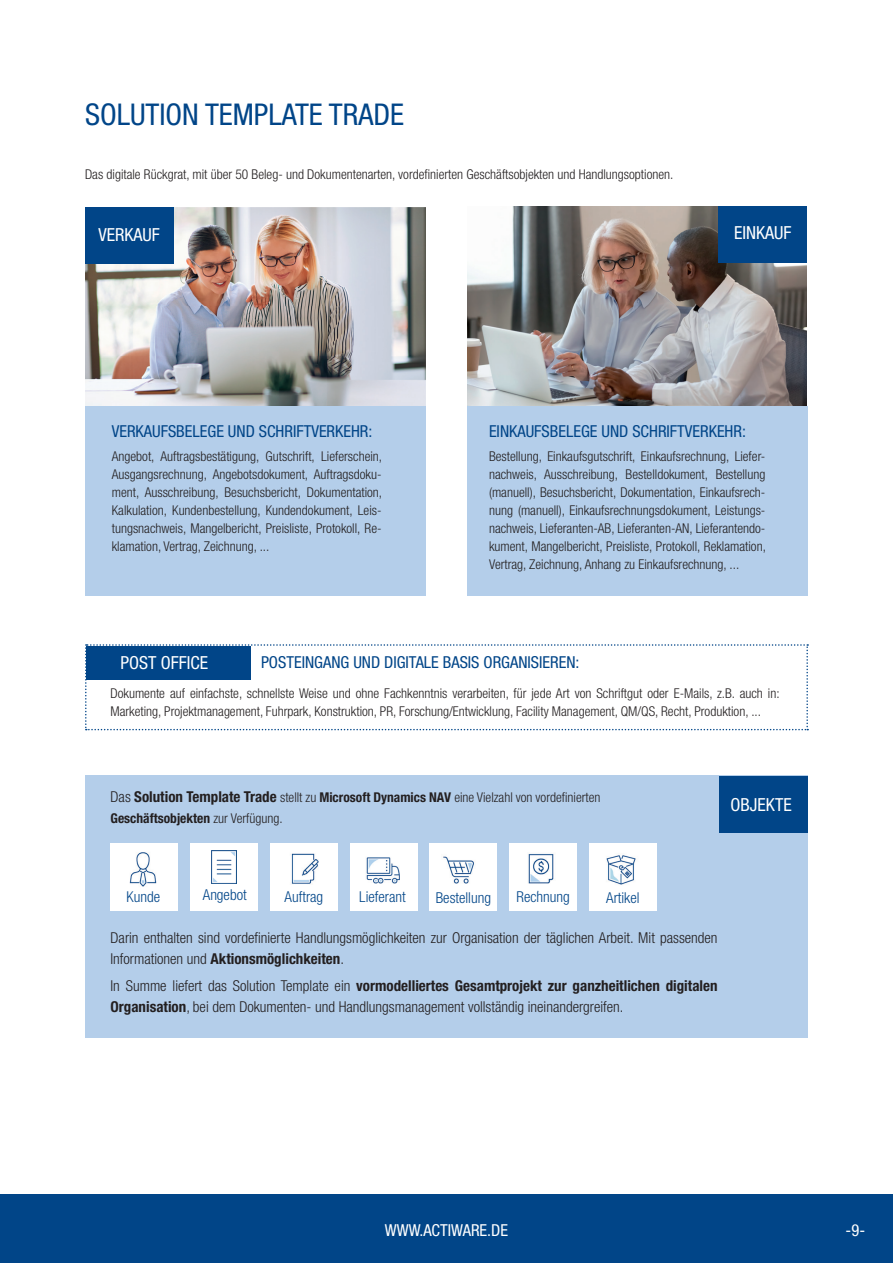
<style>
.page{position:relative;width:893px;height:1263px;background:#fff}
.page>*{position:absolute;margin:0;border:0;box-sizing:border-box;transform-origin:0 0}
.t1{font:condensed 30px "Helvetica Neue LT Std";color:#014588}
.t2{font:condensed 18px "Helvetica Neue LT Std";color:#fff}
.t3{font:condensed 16.5px "Helvetica Neue LT Std";color:#014588}
.t4{font:condensed 16.5px "Helvetica Neue LT Std";color:#fff}
.t5{font:300 condensed 15px/21px "Helvetica Neue LT Std";color:#231f20}
.t6{font:300 condensed 15px "Helvetica Neue LT Std";color:#014588}
.t7{font:300 condensed 13.5px/18px "Helvetica Neue LT Std";color:#231f20;text-align:justify}
.s1{font-size:15px}
.s2{font-weight:700;font-size:15px}
.s3{font-weight:700}
</style>
<div class="page">
<svg style="left:85px;top:644px;width:723px;height:86px"></svg>
<div style="left:86px;top:646px;width:165px;height:34px;background:#014588"></div>
<div style="left:0;top:1195px;width:893px;height:68px;background:#014588"></div>
<img style="left:85px;top:207px;width:340px;height:199px">
<img style="left:468px;top:206px;width:339px;height:200px">
<div style="left:85px;top:406px;width:340px;height:189px;background:#b4ceea"></div>
<div style="left:85px;top:207px;width:88px;height:57px;background:#014588"></div>
<div style="left:468px;top:406px;width:340px;height:189px;background:#b4ceea"></div>
<div style="left:85px;top:775px;width:723px;height:263px;background:#b4ceea"></div>
<div style="left:111px;top:843px;width:67px;height:67px;background:#fff"></div>
<img style="left:129px;top:852px;width:28px;height:35px">
<div style="left:719px;top:776px;width:89px;height:56px;background:#014588"></div>
<div style="left:719px;top:206px;width:88px;height:57px;background:#014588"></div>
<div style="left:190px;top:843px;width:68px;height:67px;background:#fff"></div>
<div style="left:270px;top:843px;width:68px;height:67px;background:#fff"></div>
<div style="left:350px;top:843px;width:68px;height:67px;background:#fff"></div>
<div style="left:429px;top:843px;width:68px;height:67px;background:#fff"></div>
<div style="left:509px;top:843px;width:68px;height:67px;background:#fff"></div>
<div style="left:589px;top:843px;width:68px;height:67px;background:#fff"></div>
<img style="left:291px;top:853px;width:27px;height:31px">
<img style="left:366px;top:857px;width:34px;height:26px">
<img style="left:443px;top:856px;width:31px;height:28px">
<img style="left:528px;top:854px;width:26px;height:38px">
<img style="left:606px;top:855px;width:30px;height:30px">
<img style="left:211px;top:851px;width:26px;height:32px">
<h1 class="t1" style="left:85px;top:97px;width:320px">SOLUTION TEMPLATE TRADE</h1>
<p class="t7" style="left:85px;top:165px;width:590px">Das digitale Rückgrat, mit über 50 Beleg- und Dokumentenarten, vordefinierten Geschäftsobjekten und Handlungsoptionen.</p>
<h2 class="t2" style="left:98px;top:225px;width:63px">VERKAUF</h2>
<h2 class="t2" style="left:734px;top:222px;width:59px">EINKAUF</h2>
<p class="t3" style="left:112px;top:422px;width:262px">VERKAUFSBELEGE UND SCHRIFTVERKEHR:</p>
<p class="t7" style="left:112px;top:447px;width:272px">Angebot, Auftragsbestätigung, Gutschrift, Lieferschein, Ausgangsrechnung, Angebotsdokument, Auftragsdoku&shy;ment, Ausschreibung, Besuchsbericht, Dokumentation, Kalkulation, Kundenbestellung, Kundendokument, Leis&shy;tungsnachweis, Mangelbericht, Preisliste, Protokoll, Re&shy;klamation, Vertrag, Zeichnung, ...</p>
<p class="t3" style="left:489px;top:422px;width:258px">EINKAUFSBELEGE UND SCHRIFTVERKEHR:</p>
<p class="t7" style="left:489px;top:447px;width:278px">Bestellung, Einkaufsgutschrift, Einkaufsrechnung, Liefer&shy;nachweis, Ausschreibung, Bestelldokument, Bestellung (manuell), Besuchsbericht, Dokumentation, Einkaufsrech&shy;nung (manuell), Einkaufsrechnungsdokument, Leistungs&shy;nachweis, Lieferanten-AB, Lieferanten-AN, Lieferantendo&shy;kument, Mangelbericht, Preisliste, Protokoll, Reklamation, Vertrag, Zeichnung, Anhang zu Einkaufsrechnung, ...</p>
<h2 class="t2" style="left:121px;top:652px;width:89px">POST OFFICE</h2>
<p class="t3" style="left:261px;top:653px;width:320px">POSTEINGANG UND DIGITALE BASIS ORGANISIEREN:</p>
<p class="t7" style="left:111px;top:684px;width:671px">Dokumente auf einfachste, schnellste Weise und ohne Fachkenntnis verarbeiten, für jede Art von Schriftgut oder E-Mails, z.B. auch in:<br>Marketing, Projektmanagement, Fuhrpark, Konstruktion, PR, Forschung/Entwicklung, Facility Management, QM/QS, Recht, Produktion, ...</p>
<p class="t7" style="left:111px;top:786px;width:492px;line-height:21px"><span class="s1">Das</span> <span class="s2">Solution Template Trade</span> stellt zu <span class="s3">Microsoft Dynamics NAV</span> eine Vielzahl von vordefinierten<br><span class="s3">Geschäftsobjekten</span> zur Verfügung.</p>
<h2 class="t2" style="left:731px;top:794px;width:63px">OBJEKTE</h2>
<p class="t6" style="left:203px;top:886px;width:45px">Angebot</p>
<p class="t6" style="left:285px;top:888px;width:40px">Auftrag</p>
<p class="t6" style="left:359px;top:888px;width:48px">Lieferant</p>
<p class="t6" style="left:436px;top:889px;width:57px">Bestellung</p>
<p class="t6" style="left:517px;top:888px;width:55px">Rechnung</p>
<p class="t6" style="left:606px;top:889px;width:35px">Artikel</p>
<p class="t6" style="left:126px;top:888px;width:35px">Kunde</p>
<p class="t5" style="left:111px;top:927px;width:609px">Darin enthalten sind vordefinierte Handlungsmöglichkeiten zur Organisation der täglichen Arbeit. Mit passenden<br>Informationen und <span class="s3">Aktionsmöglichkeiten</span>.</p>
<p class="t5" style="left:111px;top:975px;width:609px">In Summe liefert das Solution Template ein <span class="s3">vormodelliertes Gesamtprojekt zur ganzheitlichen digitalen<br>Organisation</span>, bei dem Dokumenten- und Handlungsmanagement vollständig ineinandergreifen.</p>
<p class="t4" style="left:385px;top:1221px;width:125px">WWW.ACTIWARE.DE</p>
<p class="t4" style="left:846px;top:1221px;width:21px">-9-</p>
</div>
